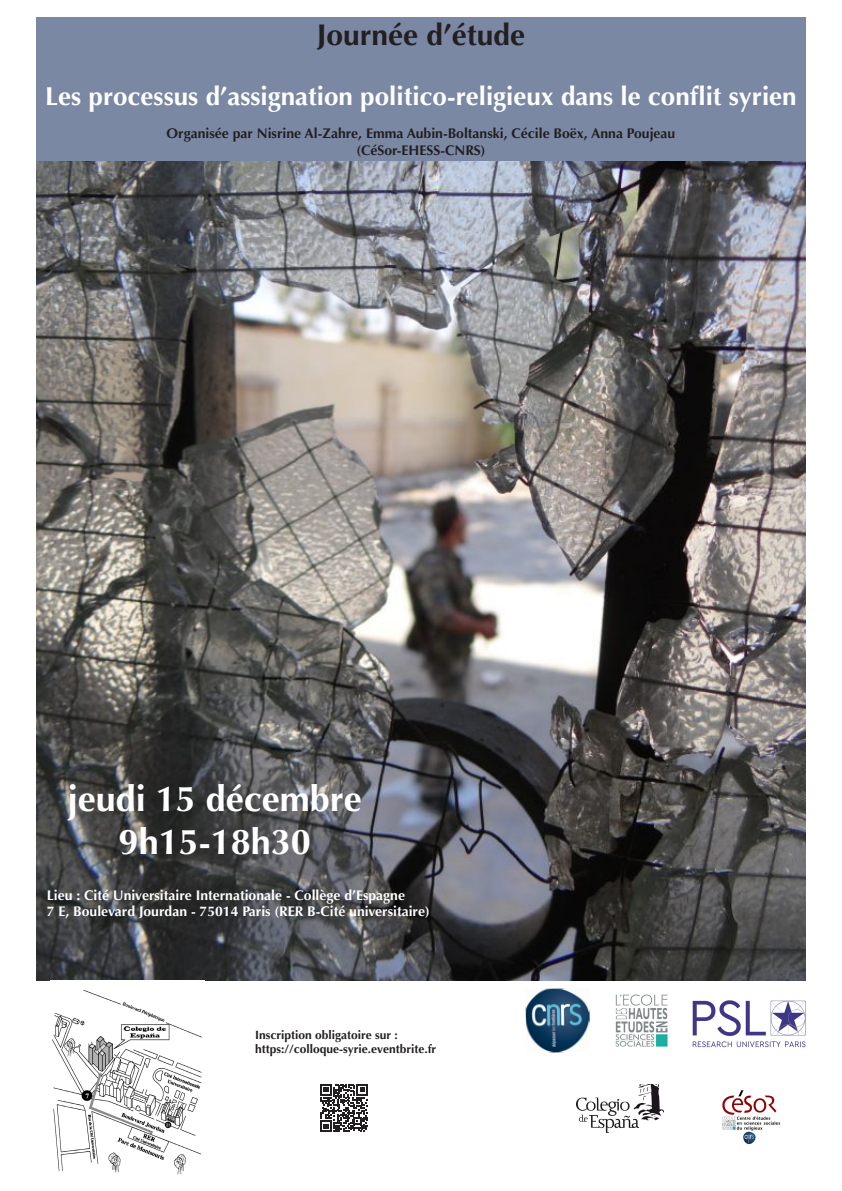
<style>
.page{position:relative;width:842px;height:1191px;background:#fff}
.page>*{position:absolute;margin:0;border:0;box-sizing:border-box;transform-origin:0 0}
.t1{font:700 36px/43.2px "Optima";color:#fff;text-align:center}
.t2{font:700 30px "Optima";color:#231f20}
.t3{font:700 26px "Optima";color:#fff}
.t4{font:700 14px "Optima";color:#fff}
.t5{font:700 14px "Optima";color:#231f20}
.t6{font:700 12px "Optima";color:#231f20}
</style>
<div class="page">
<div style="left:36px;top:17px;width:770px;height:149px;background:#7a88a4"></div>
<img style="left:36px;top:162px;width:770px;height:818px">
<img style="left:722px;top:1090px;width:59px;height:55px">
<img style="left:615px;top:994px;width:53px;height:53px">
<img style="left:576px;top:1084px;width:87px;height:48px">
<img style="left:693px;top:1000px;width:113px;height:48px">
<img style="left:52px;top:989px;width:150px;height:185px">
<img style="left:525px;top:988px;width:65px;height:65px">
<svg style="left:320px;top:1084px;width:48px;height:47px"></svg>
<p class="t2" style="left:317px;top:17px;width:210px">Journée d’étude</p>
<p class="t3" style="left:45px;top:81px;width:753px">Les processus d’assignation politico-religieux dans le conflit syrien</p>
<p class="t5" style="left:167px;top:125px;width:510px">Organisée par Nisrine Al-Zahre, Emma Aubin-Boltanski, Cécile Boëx, Anna Poujeau</p>
<p class="t5" style="left:356px;top:142px;width:131px">(CéSor-EHESS-CNRS)</p>
<p class="t1" style="left:68px;top:777px;width:296px">jeudi 15 décembre<br>9h15-18h30</p>
<p class="t4" style="left:47px;top:886px;width:360px">Lieu : Cité Universitaire Internationale - Collège d’Espagne</p>
<p class="t4" style="left:47px;top:903px;width:384px">7 E, Boulevard Jourdan - 75014 Paris (RER B-Cité universitaire)</p>
<p class="t6" style="left:255px;top:1028px;width:144px">Inscription obligatoire sur :</p>
<p class="t6" style="left:255px;top:1042px;width:183px">https://colloque-syrie.eventbrite.fr</p>
</div>
